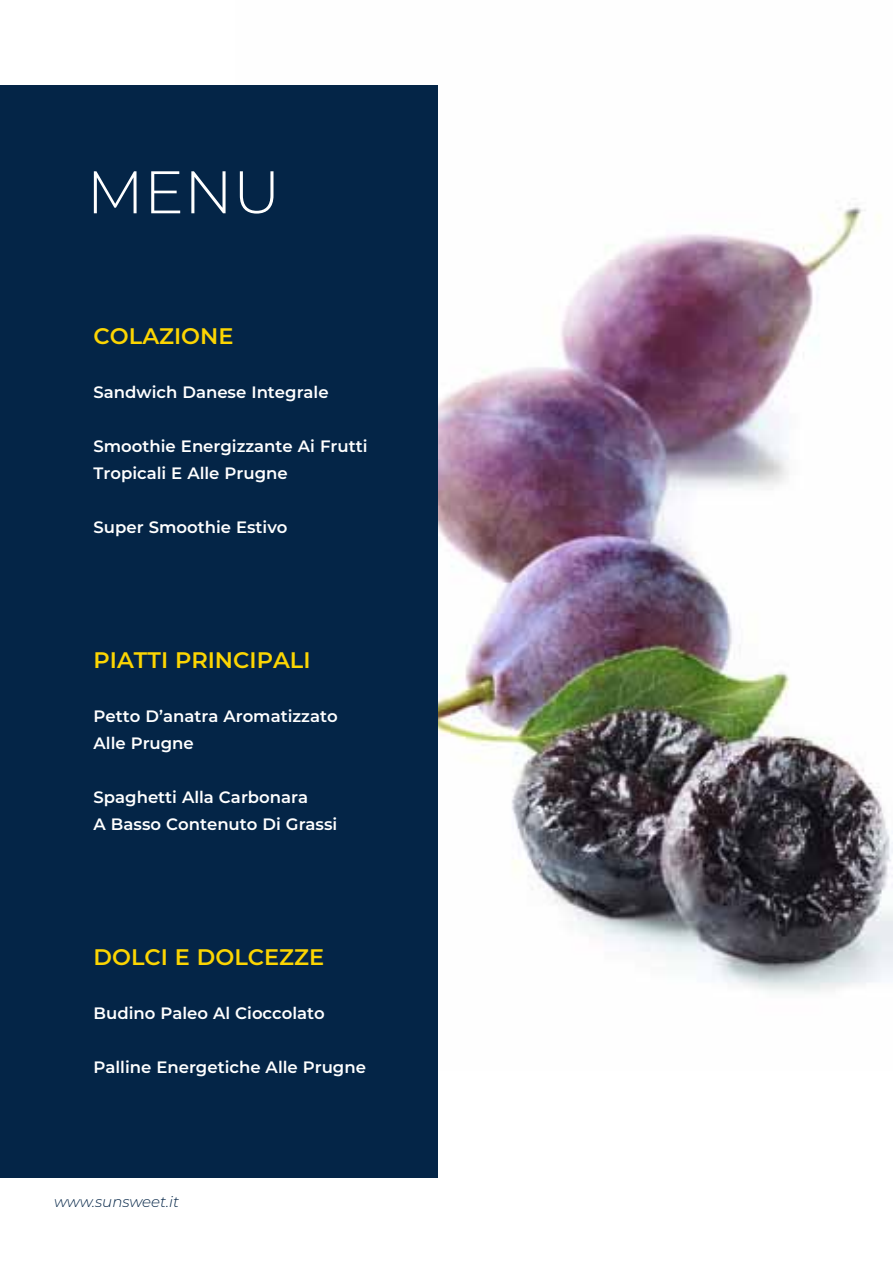
<style>
.page{position:relative;width:893px;height:1263px;background:#fff}
.page>*{position:absolute;margin:0;border:0;box-sizing:border-box;transform-origin:0 0}
.t1{font:300 60px "Montserrat";color:#fff}
.t2{font:600 22.5px "Montserrat";color:#fcd502}
.t3{font:600 16.5px/27px "Montserrat";color:#fff}
.t4{font:italic 300 15px "Montserrat";color:#042547}
</style>
<div class="page">
<img style="left:438px;top:204px;width:455px;height:789px">
<div style="left:0;top:85px;width:438px;height:1093px;background:#042547"></div>
<h1 class="t1" style="left:87px;top:151px;width:140px">MENU</h1>
<h2 class="t2" style="left:94px;top:320px;width:141px">Colazione</h2>
<p class="t3" style="left:94px;top:378px;width:237px">Sandwich Danese I ntegrale</p>
<p class="t3" style="left:94px;top:432px;width:275px">Smoothie Energizzante Ai Frutti<br>Tropicali E Alle Prugne</p>
<p class="t3" style="left:94px;top:513px;width:196px">Super Smoothie Estivo</p>
<h2 class="t2" style="left:94px;top:644px;width:219px">Piatti Principali</h2>
<p class="t3" style="left:94px;top:702px;width:246px">Petto D’anatra Aromatizzato<br>Alle Prugne</p>
<p class="t3" style="left:94px;top:783px;width:245px">Spaghetti Alla Carbonara<br>A Basso Contenuto Di Grassi</p>
<h2 class="t2" style="left:94px;top:941px;width:232px">Dolci e Dolcezze</h2>
<p class="t3" style="left:94px;top:999px;width:233px">Budino Paleo Al Cioccolato</p>
<p class="t3" style="left:94px;top:1053px;width:274px">Palline Energetiche Alle Prugne</p>
<p class="t4" style="left:54px;top:1192px;width:127px">www.sunsweet.it</p>
</div>
